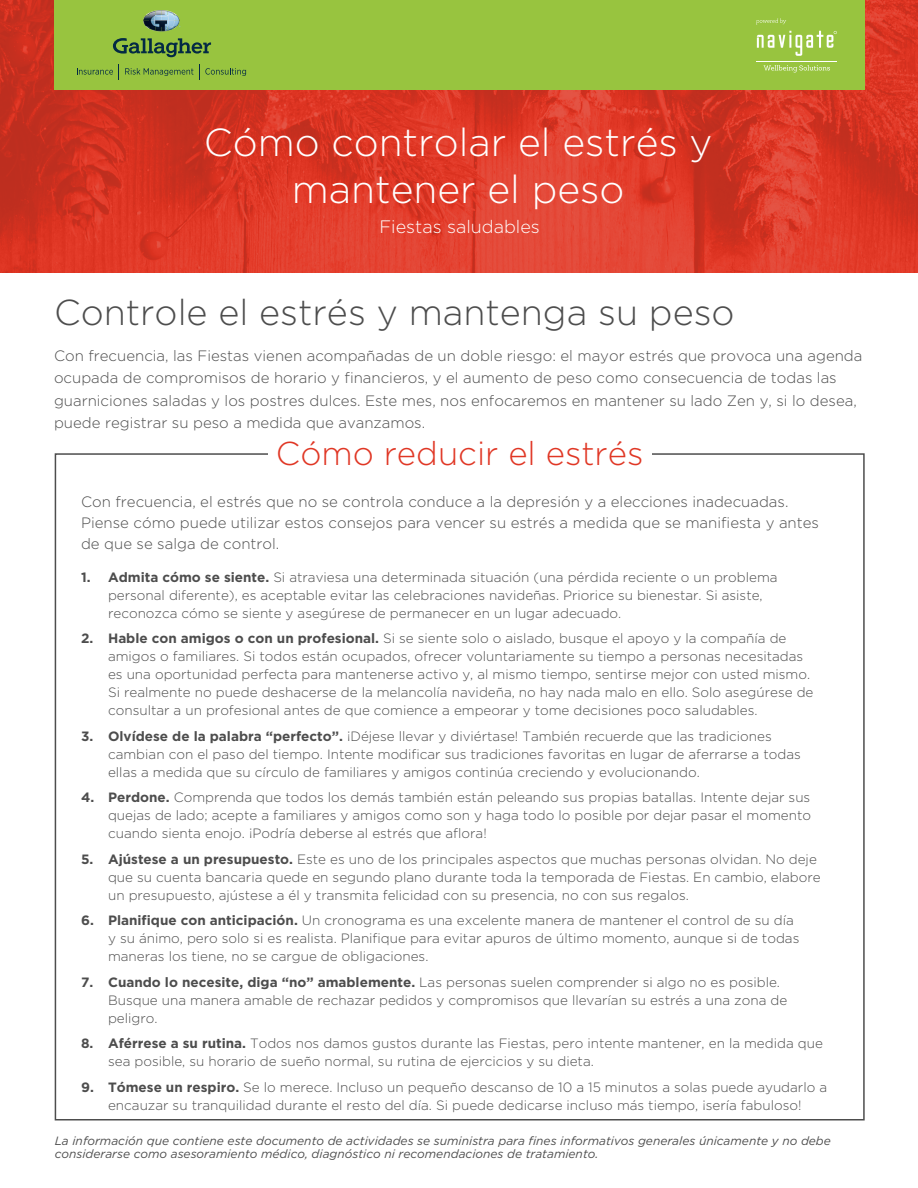
<style>
.page{position:relative;width:918px;height:1188px;background:#fff}
.page>*{position:absolute;margin:0;border:0;box-sizing:border-box;transform-origin:0 0}
.t1{font:300 39px/46.8px "Gotham";color:#fff;text-align:center}
.t2{font:300 36px "Gotham";color:#4d4d4d}
.t3{font:300 33px "Gotham";color:#e03725}
.t4{font:300 18px "Gotham";color:#fff}
.t5{font:300 15px/22.5px "Gotham";color:#4d4d4d}
.t6{font:300 13.5px/18px "Gotham";color:#4d4d4d}
.t7{font:italic 12px/13.5px "Gotham";color:#4d4d4d}
.s1{font-weight:700}
</style>
<div class="page">
<svg style="left:0;top:0;width:918px;height:273px;background:#d93928"></svg>
<div style="left:54px;top:0;width:811px;height:90px;background:#98c43f"></div>
<svg style="left:757px;top:31px;width:80px;height:25px"></svg>
<hr style="left:757px;top:61px;width:80px;height:1px;background:#fff">
<svg style="left:764px;top:65px;width:66px;height:8px"></svg>
<svg style="left:756px;top:19px;width:30px;height:5px"></svg>
<svg style="left:113px;top:38px;width:98px;height:19px"></svg>
<svg style="left:143px;top:10px;width:37px;height:21px"></svg>
<svg style="left:77px;top:68px;width:36px;height:7px"></svg>
<svg style="left:199px;top:64px;width:47px;height:15px"></svg>
<svg style="left:125px;top:68px;width:68px;height:8px"></svg>
<p class="t1" style="left:204px;top:118px;width:510px">Cómo controlar el estrés y mantener el peso</p>
<p class="t4" style="left:379px;top:215px;width:162px">Fiestas saludables</p>
<p class="t2" style="left:54px;top:289px;width:682px">Controle el estrés y mantenga su peso</p>
<p class="t5" style="left:54px;top:344px;width:810px">Con frecuencia, las Fiestas vienen acompañadas de un doble riesgo: el mayor estrés que provoca una agenda ocupada de compromisos de horario y financieros, y el aumento de peso como consecuencia de todas las guarniciones saladas y los postres dulces. Este mes, nos enfocaremos en mantener su lado Zen y, si lo desea, puede registrar su peso a medida que avanzamos.</p>
<p class="t3" style="left:276px;top:433px;width:369px">Cómo reducir el estrés</p>
<p class="t5" style="left:81px;top:491px;width:739px;line-height:21px">Con frecuencia, el estrés que no se controla conduce a la depresión y a elecciones inadecuadas.<br>Piense cómo puede utilizar estos consejos para vencer su estrés a medida que se manifiesta y antes de que se salga de control.</p>
<p class="t6" style="left:108px;top:568px;width:671px;text-indent:-27px"><span class="s1">1. Admita cómo se siente.</span> Si atraviesa una determinada situación (una pérdida reciente o un problema personal diferente), es aceptable evitar las celebraciones navideñas. Priorice su bienestar. Si asiste, reconozca cómo se siente y asegúrese de permanecer en un lugar adecuado.</p>
<p class="t6" style="left:108px;top:629px;width:707px;text-indent:-27px"><span class="s1">2. Hable con amigos o con un profesional.</span> Si se siente solo o aislado, busque el apoyo y la compañía de amigos o familiares. Si todos están ocupados, ofrecer voluntariamente su tiempo a personas necesitadas es una oportunidad perfecta para mantenerse activo y, al mismo tiempo, sentirse mejor con usted mismo.<br>Si realmente no puede deshacerse de la melancolía navideña, no hay nada malo en ello. Solo asegúrese de consultar a un profesional antes de que comience a empeorar y tome decisiones poco saludables.</p>
<p class="t6" style="left:108px;top:727px;width:694px;text-indent:-27px"><span class="s1">3. Olvídese de la palabra “perfecto”.</span> ¡Déjese llevar y diviértase! También recuerde que las tradiciones cambian con el paso del tiempo. Intente modificar sus tradiciones favoritas en lugar de aferrarse a todas ellas a medida que su círculo de familiares y amigos continúa creciendo y evolucionando.</p>
<p class="t6" style="left:108px;top:788px;width:704px;text-align:justify;text-indent:-27px"><span class="s1">4. Perdone.</span> Comprenda que todos los demás también están peleando sus propias batallas. Intente dejar sus quejas de lado; acepte a familiares y amigos como son y haga todo lo posible por dejar pasar el momento cuando sienta enojo. ¡Podría deberse al estrés que aflora!</p>
<p class="t6" style="left:108px;top:850px;width:714px;text-indent:-27px"><span class="s1">5. Ajústese a un presupuesto.</span> Este es uno de los principales aspectos que muchas personas olvidan. No deje que su cuenta bancaria quede en segundo plano durante toda la temporada de Fiestas. En cambio, elabore un presupuesto, ajústese a él y transmita felicidad con su presencia, no con sus regalos.</p>
<p class="t6" style="left:108px;top:911px;width:693px;text-indent:-27px"><span class="s1">6. Planifique con anticipación.</span> Un cronograma es una excelente manera de mantener el control de su día y su ánimo, pero solo si es realista. Planifique para evitar apuros de último momento, aunque si de todas maneras los tiene, no se cargue de obligaciones.</p>
<p class="t6" style="left:108px;top:973px;width:681px;text-indent:-27px"><span class="s1">7. Cuando lo necesite, diga “no” amablemente.</span> Las personas suelen comprender si algo no es posible.<br>Busque una manera amable de rechazar pedidos y compromisos que llevarían su estrés a una zona de peligro.</p>
<p class="t6" style="left:108px;top:1034px;width:716px;text-indent:-27px"><span class="s1">8. Aférrese a su rutina.</span> Todos nos damos gustos durante las Fiestas, pero intente mantener, en la medida que sea posible, su horario de sueño normal, su rutina de ejercicios y su dieta.</p>
<p class="t6" style="left:81px;top:1078px;width:748px;text-align:center"><span class="s1">9. Tómese un respiro.</span> Se lo merece. Incluso un pequeño descanso de 10 a 15 minutos a solas puede ayudarlo a encauzar su tranquilidad durante el resto del día. Si puede dedicarse incluso más tiempo, ¡sería fabuloso!</p>
<p class="t7" style="left:55px;top:1134px;width:778px">La información que contiene este documento de actividades se suministra para fines informativos generales únicamente y no debe considerarse como asesoramiento médico, diagnóstico ni recomendaciones de tratamiento.</p>
</div>
